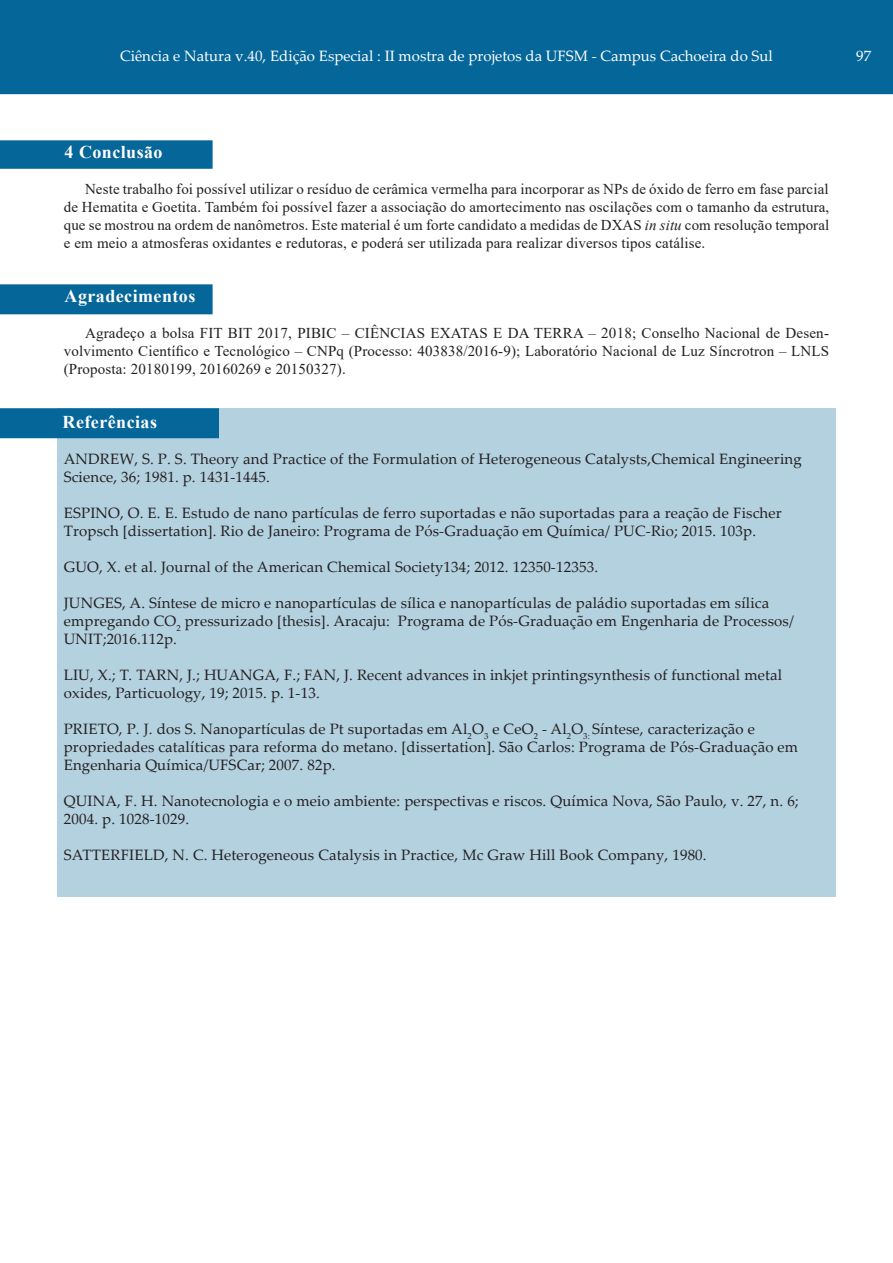
<style>
.page{position:relative;width:893px;height:1263px;background:#fff}
.page>*{position:absolute;margin:0;border:0;box-sizing:border-box;transform-origin:0 0}
._1_TItulo{font:700 18px "Times New Roman";letter-spacing:.025em;color:#fff}
.Referencias{font:15px/18px "Palatino Linotype";letter-spacing:.01em;color:#231f20}
.TextoCORRIDO{font:15px/18px "Times New Roman";letter-spacing:.01em;color:#231f20;text-align:justify}
.t1{font:15px "Palatino Linotype";color:#fff}
.s1{font-style:italic}
</style>
<div class="page">
<div style="left:0;top:0;width:893px;height:94px;background:#056699"></div>
<div style="left:57px;top:408px;width:779px;height:488px;background:#b4d1e0"></div>
<div style="left:1px;top:141px;width:211px;height:27px;background:#056699"></div>
<div style="left:0;top:140px;width:213px;height:29px;border:2px solid #056699"></div>
<div style="left:1px;top:285px;width:211px;height:29px;background:#056699"></div>
<div style="left:0;top:284px;width:213px;height:30px;border:2px solid #056699"></div>
<div style="left:1px;top:409px;width:217px;height:28px;background:#056699"></div>
<div style="left:0;top:408px;width:219px;height:30px;border:2px solid #056699"></div>
<p class="t1" style="left:120px;top:45px;width:654px">Ciência e Natura v.40, Edição Especial : II mostra de projetos da UFSM - Campus Cachoeira do Sul</p>
<p class="t1" style="left:856px;top:45px;width:16px">97</p>
<p class="_1_TItulo" style="left:65px;top:139px;width:100px">4 Conclusão</p>
<p class="TextoCORRIDO" style="left:64px;top:180px;width:767px;text-indent:21px">Neste trabalho foi possível utilizar o resíduo de cerâmica vermelha para incorporar as NPs de óxido de ferro em fase parcial de Hematita e Goetita. Também foi possível fazer a associação do amortecimento nas oscilações com o tamanho da estrutura, que se mostrou na ordem de nanômetros. Este material é um forte candidato a medidas de DXAS <span class="s1">in situ</span> com resolução temporal e em meio a atmosferas oxidantes e redutoras, e poderá ser utilizada para realizar diversos tipos catálise.</p>
<p class="_1_TItulo" style="left:65px;top:283px;width:132px">Agradecimentos</p>
<p class="TextoCORRIDO" style="left:64px;top:324px;width:767px;text-indent:21px">Agradeço a bolsa FIT BIT 2017, PIBIC – CIÊNCIAS EXATAS E DA TERRA – 2018; Conselho Nacional de Desen&shy;volvimento Científico e Tecnológico – CNPq (Processo: 403838/2016-9); Laboratório Nacional de Luz Síncrotron – LNLS (Proposta: 20180199, 20160269 e 20150327).</p>
<p class="_1_TItulo" style="left:63px;top:409px;width:96px">Referências</p>
<p class="Referencias" style="left:64px;top:450px;width:739px">ANDREW, S. P. S. Theory and Practice of the Formulation of Heterogeneous Catalysts,Chemical Engineering<br>Science, 36; 1981. p. 1431-1445.</p>
<p class="Referencias" style="left:64px;top:504px;width:719px">ESPINO, O. E. E. Estudo de nano partículas de ferro suportadas e não suportadas para a reação de Fischer<br>Tropsch [dissertation]. Rio de Janeiro: Programa de Pós-Graduação em Química/ PUC-Rio; 2015. 103p.</p>
<p class="Referencias" style="left:64px;top:558px;width:536px">GUO, X. et al. Journal of the American Chemical Society134; 2012. 12350-12353.</p>
<p class="Referencias" style="left:64px;top:594px;width:732px">JUNGES, A. Síntese de micro e nanopartículas de sílica e nanopartículas de paládio suportadas em sílica empregando CO<sub>2</sub> pressurizado [thesis]. Aracaju: Programa de Pós-Graduação em Engenharia de Processos/<br>UNIT;2016.112p.</p>
<p class="Referencias" style="left:64px;top:666px;width:720px">LIU, X.; T. TARN, J.; HUANGA, F.; FAN, J. Recent advances in inkjet printingsynthesis of functional metal oxides, Particuology, 19; 2015. p. 1-13.</p>
<p class="Referencias" style="left:64px;top:720px;width:736px">PRIETO, P. J. dos S. Nanopartículas de Pt suportadas em Al<sub>2</sub>O<sub>3</sub> e CeO<sub>2</sub> - Al<sub>2</sub>O<sub>3:</sub> Síntese, caracterização e propriedades catalíticas para reforma do metano. [dissertation]. São Carlos: Programa de Pós-Graduação em<br>Engenharia Química/UFSCar; 2007. 82p.</p>
<p class="Referencias" style="left:64px;top:792px;width:736px">QUINA, F. H. Nanotecnologia e o meio ambiente: perspectivas e riscos. Química Nova, São Paulo, v. 27, n. 6;<br>2004. p. 1028-1029.</p>
<p class="Referencias" style="left:64px;top:846px;width:644px">SATTERFIELD, N. C. Heterogeneous Catalysis in Practice, Mc Graw Hill Book Company, 1980.</p>
</div>
